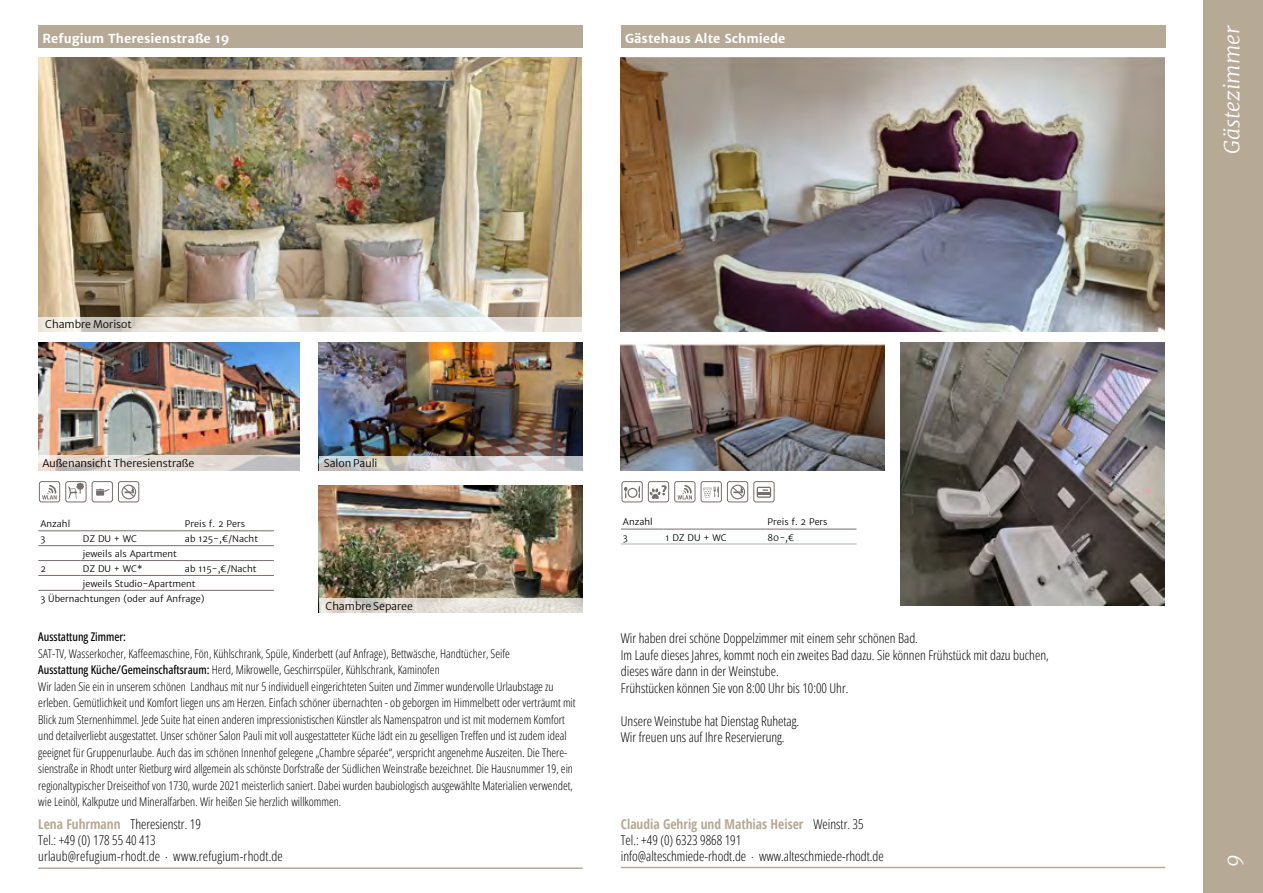
<style>
.page{position:relative;width:1263px;height:893px;background:#fff}
.page>*{position:absolute;margin:0;border:0;box-sizing:border-box;transform-origin:0 0}
.t1{font:italic 300 21px "Merriweather";color:#fff}
.t2{font:300 13.5px/16.5px "Open Sans Condensed";color:#000}
.t3{font:700 12.45px "Merriweather Sans";color:#fff}
.t4{font:300 12px/16.5px "Open Sans Condensed";color:#000}
.t5{font:500 12px "Open Sans Condensed";color:#000}
.t6{font:300 10.5px "Merriweather Sans";color:#000}
.t7{font:9px "Merriweather Sans";color:#000}
.s1{font-weight:500}
.s2{font-weight:700;color:#b6a996}
</style>
<div class="page">
<div style="left:1203px;top:0;width:60px;height:893px;background:#b6a996"></div>
<img style="left:38px;top:342px;width:262px;height:113px">
<img style="left:319px;top:343px;width:264px;height:113px">
<img style="left:319px;top:485px;width:264px;height:113px">
<img style="left:621px;top:344px;width:263px;height:126px">
<img style="left:621px;top:57px;width:543px;height:275px">
<img style="left:38px;top:57px;width:544px;height:260px">
<img style="left:901px;top:343px;width:263px;height:263px">
<div style="left:621px;top:26px;width:544px;height:22px;background:#b6a996"></div>
<div style="left:38px;top:26px;width:545px;height:22px;background:#b6a996"></div>
<hr style="left:38px;top:530px;width:43px;height:1px;background:#766e6c">
<hr style="left:81px;top:530px;width:51px;height:1px;background:#766e6c">
<hr style="left:132px;top:530px;width:51px;height:1px;background:#766e6c">
<hr style="left:183px;top:530px;width:91px;height:1px;background:#766e6c">
<hr style="left:38px;top:545px;width:43px;height:1px;background:#766e6c">
<hr style="left:81px;top:545px;width:51px;height:1px;background:#766e6c">
<hr style="left:132px;top:545px;width:51px;height:1px;background:#766e6c">
<hr style="left:183px;top:545px;width:91px;height:1px;background:#766e6c">
<hr style="left:38px;top:560px;width:43px;height:1px;background:#766e6c">
<hr style="left:81px;top:560px;width:51px;height:1px;background:#766e6c">
<hr style="left:132px;top:560px;width:51px;height:1px;background:#766e6c">
<hr style="left:183px;top:560px;width:91px;height:1px;background:#766e6c">
<hr style="left:38px;top:575px;width:43px;height:1px;background:#766e6c">
<hr style="left:81px;top:575px;width:51px;height:1px;background:#766e6c">
<hr style="left:132px;top:575px;width:51px;height:1px;background:#766e6c">
<hr style="left:183px;top:575px;width:91px;height:1px;background:#766e6c">
<hr style="left:38px;top:590px;width:43px;height:1px;background:#766e6c">
<hr style="left:81px;top:590px;width:51px;height:1px;background:#766e6c">
<hr style="left:132px;top:590px;width:51px;height:1px;background:#766e6c">
<hr style="left:183px;top:590px;width:91px;height:1px;background:#766e6c">
<hr style="left:621px;top:867px;width:544px;height:1px;background:#b6a996">
<hr style="left:38px;top:867px;width:545px;height:2px;background:#b6a996">
<div style="left:39px;top:481px;width:21px;height:21px;border:1px solid #766e6c;border-radius:2px"></div>
<svg style="left:42px;top:485px;width:15px;height:14px"></svg>
<div style="left:66px;top:481px;width:20px;height:21px;border:1px solid #766e6c;border-radius:2px"></div>
<svg style="left:68px;top:483px;width:16px;height:16px"></svg>
<div style="left:92px;top:481px;width:21px;height:21px;border:1px solid #766e6c;border-radius:2px"></div>
<svg style="left:96px;top:488px;width:13px;height:8px"></svg>
<div style="left:118px;top:481px;width:21px;height:21px;border:1px solid #766e6c;border-radius:2px"></div>
<div style="left:121px;top:485px;width:15px;height:14px;border:1px solid #766e6c;border-radius:50%"></div>
<svg style="left:122px;top:486px;width:13px;height:12px"></svg>
<hr style="left:621px;top:529px;width:42px;height:1px;background:#766e6c">
<hr style="left:663px;top:529px;width:51px;height:1px;background:#766e6c">
<hr style="left:714px;top:529px;width:51px;height:1px;background:#766e6c">
<hr style="left:765px;top:529px;width:91px;height:1px;background:#766e6c">
<hr style="left:621px;top:544px;width:42px;height:1px;background:#b5afae">
<hr style="left:663px;top:544px;width:51px;height:1px;background:#b5afae">
<hr style="left:714px;top:544px;width:51px;height:1px;background:#b5afae">
<hr style="left:765px;top:544px;width:91px;height:1px;background:#b5afae">
<div style="left:622px;top:481px;width:20px;height:21px;border:1px solid #766e6c;border-radius:2px"></div>
<svg style="left:624px;top:486px;width:16px;height:12px"></svg>
<div style="left:648px;top:481px;width:21px;height:21px;border:1px solid #766e6c;border-radius:2px"></div>
<svg style="left:649px;top:485px;width:18px;height:14px"></svg>
<div style="left:675px;top:481px;width:20px;height:21px;border:1px solid #766e6c;border-radius:2px"></div>
<svg style="left:677px;top:485px;width:15px;height:14px"></svg>
<div style="left:701px;top:481px;width:20px;height:21px;border:1px solid #766e6c;border-radius:2px"></div>
<svg style="left:703px;top:486px;width:16px;height:12px"></svg>
<div style="left:727px;top:481px;width:21px;height:21px;border:1px solid #766e6c;border-radius:2px"></div>
<div style="left:730px;top:485px;width:15px;height:14px;border:1px solid #766e6c;border-radius:50%"></div>
<svg style="left:731px;top:486px;width:13px;height:12px"></svg>
<div style="left:754px;top:481px;width:20px;height:21px;border:1px solid #766e6c;border-radius:2px"></div>
<svg style="left:757px;top:487px;width:14px;height:11px"></svg>
<svg style="left:319px;top:456px;width:264px;height:14px;background:#d0cece"></svg>
<svg style="left:38px;top:455px;width:262px;height:16px;background:#dbd4cf"></svg>
<svg style="left:38px;top:317px;width:544px;height:15px"></svg>
<svg style="left:319px;top:598px;width:264px;height:15px;background:#dfdcd4"></svg>
<p class="t3" style="left:43px;top:30px;width:189px">Refugium Theresienstraße 19</p>
<p class="t3" style="left:625px;top:30px;width:162px">Gästehaus Alte Schmiede</p>
<p class="t6" style="left:45px;top:315px;width:88px">Chambre Morisot</p>
<p class="t6" style="left:43px;top:454px;width:153px">Außenansicht Theresienstraße</p>
<p class="t6" style="left:324px;top:454px;width:55px">Salon Pauli</p>
<p class="t7" style="left:40px;top:518px;width:31px">Anzahl</p>
<p class="t7" style="left:185px;top:518px;width:62px">Preis f. 2 Pers</p>
<p class="t7" style="left:40px;top:533px;width:6px">3</p>
<p class="t7" style="left:83px;top:533px;width:56px">DZ DU + WC</p>
<p class="t7" style="left:185px;top:533px;width:75px">ab 125-,€/Nacht</p>
<p class="t7" style="left:83px;top:548px;width:95px">jeweils als Apartment</p>
<p class="t7" style="left:40px;top:563px;width:7px">2</p>
<p class="t7" style="left:83px;top:563px;width:61px">DZ DU + WC*</p>
<p class="t7" style="left:185px;top:563px;width:73px">ab 115-,€/Nacht</p>
<p class="t7" style="left:83px;top:578px;width:114px">jeweils Studio-Apartment</p>
<p class="t7" style="left:40px;top:593px;width:166px">3 Übernachtungen (oder auf Anfrage)</p>
<p class="t6" style="left:325px;top:597px;width:89px">Chambre Separee</p>
<p class="t5" style="left:38px;top:629px;width:89px">Ausstattung Zimmer:</p>
<p class="t4" style="left:38px;top:645px;width:539px">SAT-TV, Wasserkocher, Kaffeemaschine, Fön, Kühlschrank, Spüle, Kinderbett (auf Anfrage), Bettwäsche, Handtücher, Seife<br><span class="s1">Ausstattung Küche/Gemeinschaftsraum:</span> Herd, Mikrowelle, Geschirrspüler, Kühlschrank, Kaminofen<br>Wir laden Sie ein in unserem schönen Landhaus mit nur 5 individuell eingerichteten Suiten und Zimmer wundervolle Urlaubstage zu erleben. Gemütlichkeit und Komfort liegen uns am Herzen. Einfach schöner übernachten - ob geborgen im Himmelbett oder verträumt mit Blick zum Sternenhimmel. Jede Suite hat einen anderen impressionistischen Künstler als Namenspatron und ist mit modernem Komfort und detailverliebt ausgestattet. Unser schöner Salon Pauli mit voll ausgestatteter Küche lädt ein zu geselligen Treffen und ist zudem ideal geeignet für Gruppenurlaube. Auch das im schönen Innenhof gelegene „Chambre séparée“, verspricht angenehme Auszeiten. Die There&shy;sienstraße in Rhodt unter Rietburg wird allgemein als schönste Dorfstraße der Südlichen Weinstraße bezeichnet. Die Hausnummer 19, ein regionaltypischer Dreiseithof von 1730, wurde 2021 meisterlich saniert. Dabei wurden baubiologisch ausgewählte Materialien verwendet, wie Leinöl, Kalkputze und Mineralfarben. Wir heißen Sie herzlich willkommen.</p>
<p class="t2" style="left:38px;top:815px;width:246px"><span class="s2">Lena Fuhrmann</span> Theresienstr. 19<br>Tel.: +49 (0) 178 55 40 413<br>urlaub@refugium-rhodt.de . www.refugium-rhodt.de</p>
<p class="t7" style="left:623px;top:516px;width:31px">Anzahl</p>
<p class="t7" style="left:767px;top:516px;width:62px">Preis f. 2 Pers</p>
<p class="t7" style="left:623px;top:532px;width:6px">3</p>
<p class="t7" style="left:665px;top:532px;width:63px">1 DZ DU + WC</p>
<p class="t7" style="left:767px;top:532px;width:29px">80-,€</p>
<p class="t2" style="left:621px;top:629px;width:429px">Wir haben drei schöne Doppelzimmer mit einem sehr schönen Bad.<br>Im Laufe dieses Jahres, kommt noch ein zweites Bad dazu. Sie können Frühstück mit dazu buchen, dieses wäre dann in der Weinstube.<br>Frühstücken können Sie von 8:00 Uhr bis 10:00 Uhr.</p>
<p class="t2" style="left:621px;top:712px;width:180px">Unsere Weinstube hat Dienstag Ruhetag.<br>Wir freuen uns auf Ihre Reservierung.</p>
<p class="t2" style="left:621px;top:815px;width:264px"><span class="s2">Claudia Gehrig und Mathias Heiser</span> Weinstr. 35<br>Tel.: +49 (0) 6323 9868 191<br>info@alteschmiede-rhodt.de . www.alteschmiede-rhodt.de</p>
<h1 class="t1" style="left:1217px;top:154px;width:130px;rotate:-90deg">Gästezimmer</h1>
<h1 class="t1" style="left:1217px;top:867px;width:14px;rotate:-90deg">9</h1>
</div>
